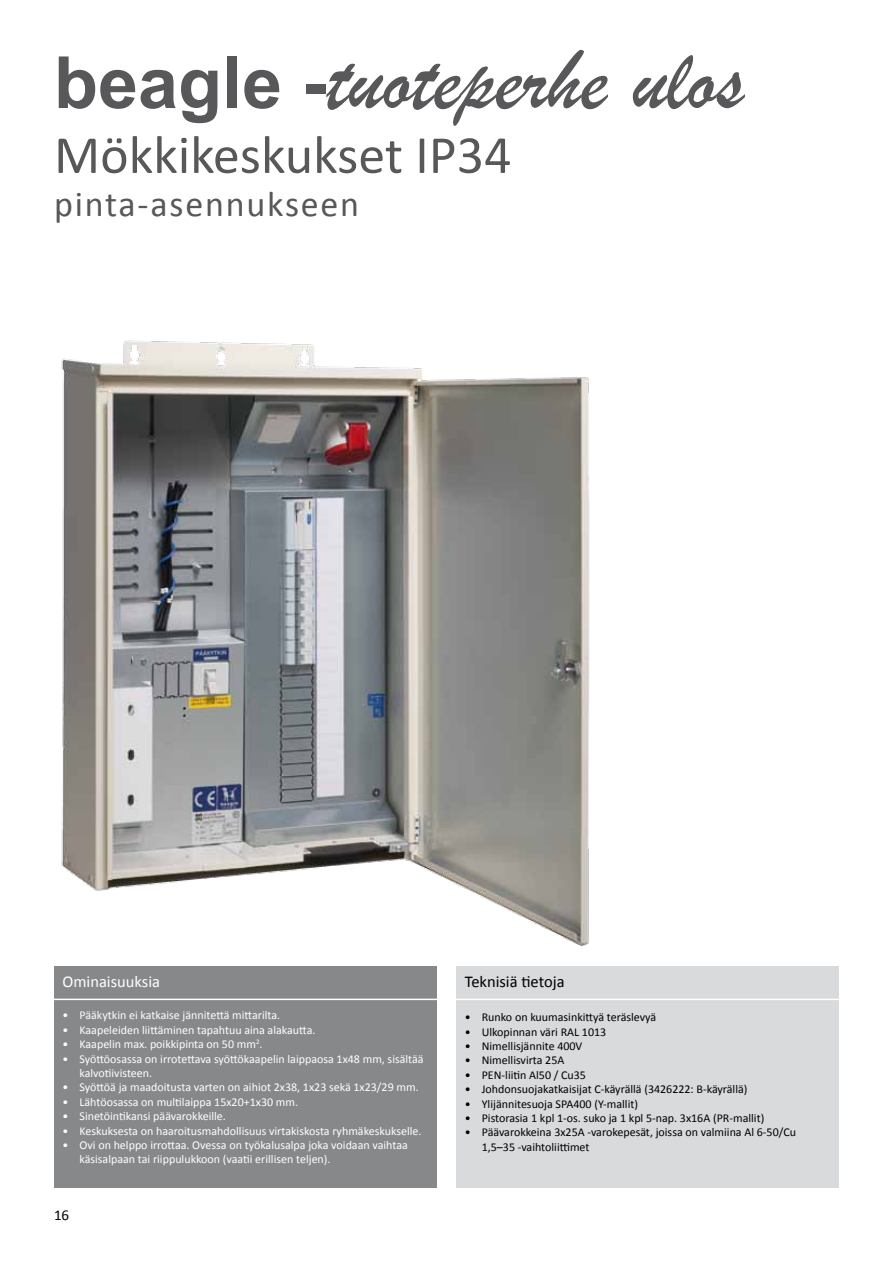
<style>
.page{position:relative;width:893px;height:1263px;background:#fff}
.page>*{position:absolute;margin:0;border:0;box-sizing:border-box;transform-origin:0 0}
.t1{font:90px "Brush Script";color:#58585a}
.t2{font:54px "Calibri";color:#58585a}
.t3{font:36px "Calibri";letter-spacing:.05em;color:#58585a}
.t4{font:16.5px "Calibri";color:#000}
.t5{font:16.5px "Calibri";color:#fff}
.t6{font:15px "Calibri";color:#000}
.t7{font:12px/14.4px "Calibri";color:#fff}
.t8{font:12px/14.4px "Calibri";color:#000}
.s1{font-family:"Arial";font-weight:700;font-size:72px}
</style>
<div class="page">
<img style="left:61px;top:340px;width:529px;height:607px">
<div style="left:54px;top:966px;width:383px;height:221px;background:#87888a"></div>
<div style="left:456px;top:966px;width:383px;height:221px;background:#d9dadb"></div>
<hr style="left:54px;top:999px;width:785px;height:1px;background:#fff">
<h1 class="t1" style="left:54px;top:25px;width:692px"><span class="s1">beagle -</span>tuoteperhe ulos</h1>
<h2 class="t2" style="left:54px;top:121px;width:459px">Mökkikeskukset IP34</h2>
<h3 class="t3" style="left:54px;top:181px;width:307px">pinta-asennukseen</h3>
<h3 class="t5" style="left:63px;top:971px;width:99px">Ominaisuuksia</h3>
<p class="t7" style="left:63px;top:1008px;width:219px">• Pääkytkin ei katkaise jännitettä mittarilta.</p>
<p class="t7" style="left:63px;top:1022px;width:254px">• Kaapeleiden liittäminen tapahtuu aina alakautta.</p>
<p class="t7" style="left:63px;top:1037px;width:202px">• Kaapelin max. poikkipinta on 50 mm<sup>2</sup>.</p>
<p class="t7" style="left:80px;top:1051px;width:346px;text-indent:-17px">• Syöttöosassa on irrotettava syöttökaapelin laippaosa 1x48 mm, sisältää kalvotiivisteen.</p>
<p class="t7" style="left:63px;top:1080px;width:358px">• Syöttöä ja maadoitusta varten on aihiot 2x38, 1x23 sekä 1x23/29 mm.</p>
<p class="t7" style="left:63px;top:1094px;width:237px">• Lähtöosassa on multilaippa 15x20+1x30 mm.</p>
<p class="t7" style="left:63px;top:1109px;width:165px">• Sinetöintikansi päävarokkeille.</p>
<p class="t7" style="left:63px;top:1123px;width:360px">• Keskuksesta on haaroitusmahdollisuus virtakiskosta ryhmäkeskukselle.</p>
<p class="t7" style="left:80px;top:1138px;width:330px;text-indent:-17px">• Ovi on helppo irrottaa. Ovessa on työkalusalpa joka voidaan vaihtaa käsisalpaan tai riippulukkoon (vaatii erillisen teljen).</p>
<p class="t6" style="left:54px;top:1206px;width:17px">16</p>
<h3 class="t4" style="left:465px;top:971px;width:101px">Teknisiä tietoja</h3>
<p class="t8" style="left:465px;top:1010px;width:193px">• Runko on kuumasinkittyä teräslevyä</p>
<p class="t8" style="left:465px;top:1024px;width:143px">• Ulkopinnan väri RAL 1013</p>
<p class="t8" style="left:465px;top:1039px;width:119px">• Nimellisjännite 400V</p>
<p class="t8" style="left:465px;top:1053px;width:101px">• Nimellisvirta 25A</p>
<p class="t8" style="left:465px;top:1067px;width:123px">• PEN-liitin Al50 / Cu35</p>
<p class="t8" style="left:465px;top:1082px;width:284px">• Johdonsuojakatkaisijat C-käyrällä (3426222: B-käyrällä)</p>
<p class="t8" style="left:465px;top:1096px;width:175px">• Ylijännitesuoja SPA400 (Y-mallit)</p>
<p class="t8" style="left:465px;top:1111px;width:301px">• Pistorasia 1 kpl 1-os. suko ja 1 kpl 5-nap. 3x16A (PR-mallit)</p>
<p class="t8" style="left:482px;top:1125px;width:316px;text-indent:-17px">• Päävarokkeina 3x25A -varokepesät, joissa on valmiina Al 6-50/Cu<br>1,5–35 -vaihtoliittimet</p>
</div>
